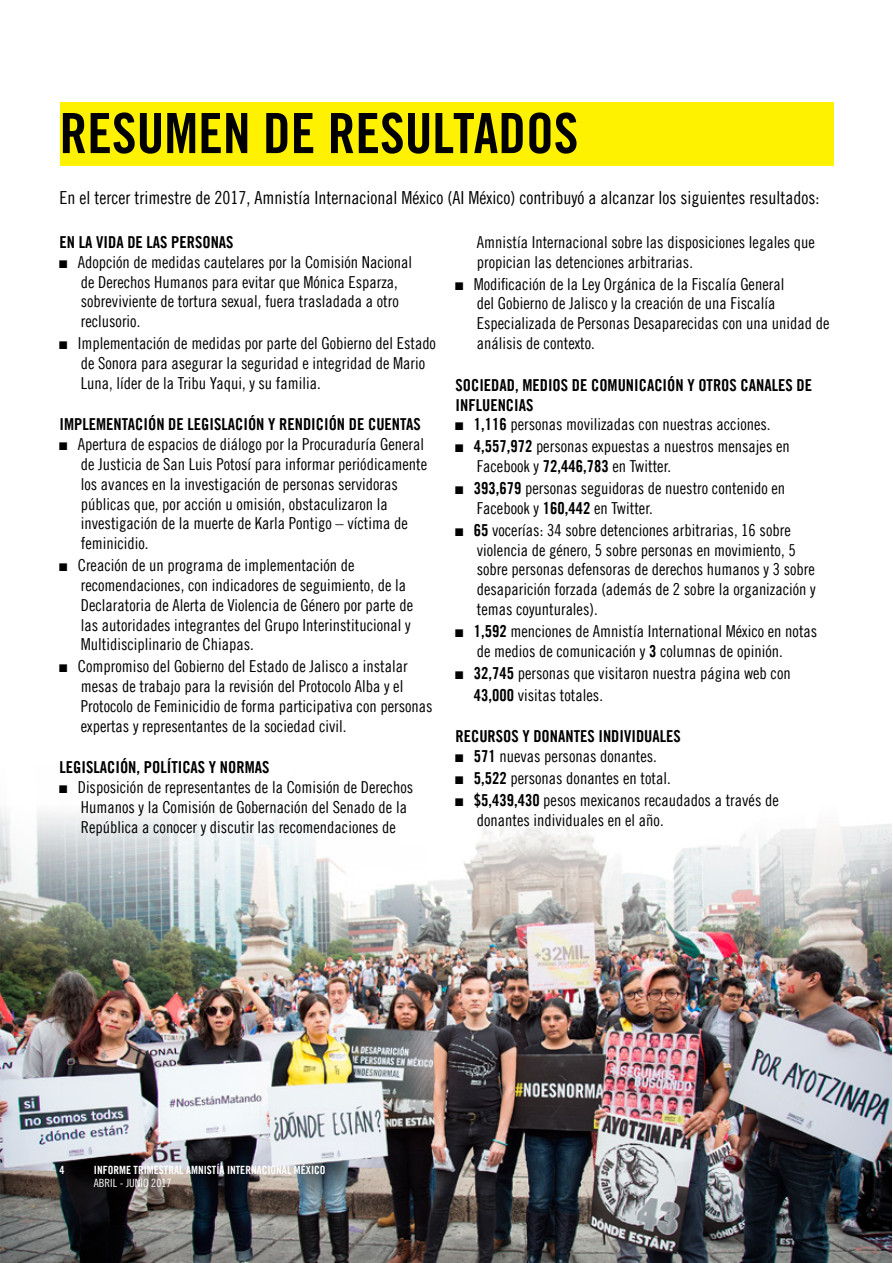
<style>
.page{position:relative;width:893px;height:1263px;background:#fff}
.page>*{position:absolute;margin:0;border:0;box-sizing:border-box;transform-origin:0 0}
.t1{font:55.5px "Amnesty Trade Gothic Bd Cn 20";color:#000}
.t2{font:18px "Amnesty Trade Gothic Cn 18";color:#000}
.t3{font:16.5px/19.8px "Amnesty Trade Gothic Cn 18";color:#000}
.t4{font:16.5px/19.8px "Amnesty Trade Gothic Bd Cn 20";color:#000}
.t5{font:11.4px "Amnesty Trade Gothic Bd Cn 20";color:#fff}
.t6{font:11.4px "Amnesty Trade Gothic Cn 18";color:#fff}
.s1{font-family:"Arial Narrow"}
.s2{font-family:"Amnesty Trade Gothic Bd Cn 20"}
</style>
<div class="page">
<img style="left:0;top:812px;width:891px;height:451px">
<div style="left:60px;top:102px;width:773px;height:64px;background:#fff200"></div>
<h1 class="t1" style="left:60px;top:100px;width:520px">RESUMEN DE RESULTADOS</h1>
<p class="t2" style="left:60px;top:187px;width:761px">En el tercer trimestre de 2017, Amnistía Internacional México (AI México) contribuyó a alcanzar los siguientes resultados:</p>
<p class="t4" style="left:60px;top:232px;width:176px">EN LA VIDA DE LAS PERSONAS</p>
<p class="t3" style="left:81px;top:252px;width:333px;text-indent:-21px"><span class="s1">■</span> Adopción de medidas cautelares por la Comisión Nacional de Derechos Humanos para evitar que Mónica Esparza, sobreviviente de tortura sexual, fuera trasladada a otro reclusorio.</p>
<p class="t3" style="left:81px;top:333px;width:357px;text-indent:-21px"><span class="s1">■</span> Implementación de medidas por parte del Gobierno del Estado de Sonora para asegurar la seguridad e integridad de Mario<br>Luna, líder de la Tribu Yaqui, y su familia.</p>
<p class="t4" style="left:60px;top:414px;width:363px">IMPLEMENTACIÓN DE LEGISLACIÓN Y RENDICIÓN DE CUENTAS</p>
<p class="t3" style="left:81px;top:434px;width:348px;text-indent:-21px"><span class="s1">■</span> Apertura de espacios de diálogo por la Procuraduría General de Justicia de San Luis Potosí para informar periódicamente los avances en la investigación de personas servidoras públicas que, por acción u omisión, obstaculizaron la investigación de la muerte de Karla Pontigo – víctima de feminicidio.</p>
<p class="t3" style="left:81px;top:555px;width:334px;text-indent:-21px"><span class="s1">■</span> Creación de un programa de implementación de recomendaciones, con indicadores de seguimiento, de la Declaratoria de Alerta de Violencia de Género por parte de las autoridades integrantes del Grupo Interinstitucional y Multidisciplinario de Chiapas.</p>
<p class="t3" style="left:81px;top:656px;width:353px;text-indent:-21px"><span class="s1">■</span> Compromiso del Gobierno del Estado de Jalisco a instalar mesas de trabajo para la revisión del Protocolo Alba y el Protocolo de Feminicidio de forma participativa con personas expertas y representantes de la sociedad civil.</p>
<p class="t4" style="left:60px;top:757px;width:211px">LEGISLACIÓN, POLÍTICAS Y NORMAS</p>
<p class="t3" style="left:81px;top:777px;width:334px;text-indent:-21px"><span class="s1">■</span> Disposición de representantes de la Comisión de Derechos<br>Humanos y la Comisión de Gobernación del Senado de la<br>República a conocer y discutir las recomendaciones de</p>
<p class="t3" style="left:477px;top:232px;width:340px">Amnistía Internacional sobre las disposiciones legales que propician las detenciones arbitrarias.</p>
<p class="t3" style="left:477px;top:274px;width:354px;text-indent:-21px"><span class="s1">■</span> Modificación de la Ley Orgánica de la Fiscalía General<br>del Gobierno de Jalisco y la creación de una Fiscalía Especializada de Personas Desaparecidas con una unidad de análisis de contexto.</p>
<p class="t4" style="left:455px;top:375px;width:358px">SOCIEDAD, MEDIOS DE COMUNICACIÓN Y OTROS CANALES DE<br>INFLUENCIAS</p>
<p class="t3" style="left:455px;top:414px;width:317px"><span class="s1">■</span> <span class="s2">1,116</span> personas movilizadas con nuestras acciones.</p>
<p class="t3" style="left:477px;top:436px;width:315px;text-indent:-21px"><span class="s1">■</span> <span class="s2">4,557,972</span> personas expuestas a nuestros mensajes en<br>Facebook y <span class="s2">72,446,783</span> en Twitter.</p>
<p class="t3" style="left:477px;top:478px;width:310px;text-indent:-21px"><span class="s1">■</span> <span class="s2">393,679</span> personas seguidoras de nuestro contenido en<br>Facebook y <span class="s2">160,442</span> en Twitter.</p>
<p class="t3" style="left:477px;top:520px;width:341px;text-indent:-21px"><span class="s1">■</span> <span class="s2">65</span> vocerías: 34 sobre detenciones arbitrarias, 16 sobre violencia de género, 5 sobre personas en movimiento, 5 sobre personas defensoras de derechos humanos y 3 sobre desaparición forzada (además de 2 sobre la organización y temas coyunturales).</p>
<p class="t3" style="left:477px;top:621px;width:342px;text-indent:-21px"><span class="s1">■</span> <span class="s2">1,592</span> menciones de Amnistía International México en notas de medios de comunicación y <span class="s2">3</span> columnas de opinión.</p>
<p class="t3" style="left:474px;top:662px;width:318px;line-height:21.9px;text-indent:-18px"><span class="s1">■</span> <span class="s2">32,745</span> personas que visitaron nuestra página web con<br><span class="s2">43,000</span> visitas totales.</p>
<p class="t4" style="left:455px;top:726px;width:227px">RECURSOS Y DONANTES INDIVIDUALES</p>
<p class="t3" style="left:455px;top:746px;width:203px"><span class="s1">■</span> <span class="s2">571</span> nuevas personas donantes.</p>
<p class="t3" style="left:455px;top:768px;width:217px"><span class="s1">■</span> <span class="s2">5,522</span> personas donantes en total.</p>
<p class="t3" style="left:477px;top:790px;width:304px;text-indent:-21px"><span class="s1">■</span> <span class="s2">$5,439,430</span> pesos mexicanos recaudados a través de donantes individuales en el año.</p>
<p class="t5" style="left:60px;top:1163px;width:7px">4</p>
<p class="t5" style="left:94px;top:1163px;width:233px">INFORME TRIMESTRAL AMNISTÍA INTERNACIONAL MÉXICO</p>
<p class="t6" style="left:94px;top:1176px;width:79px">ABRIL - JUNIO 2017</p>
</div>
